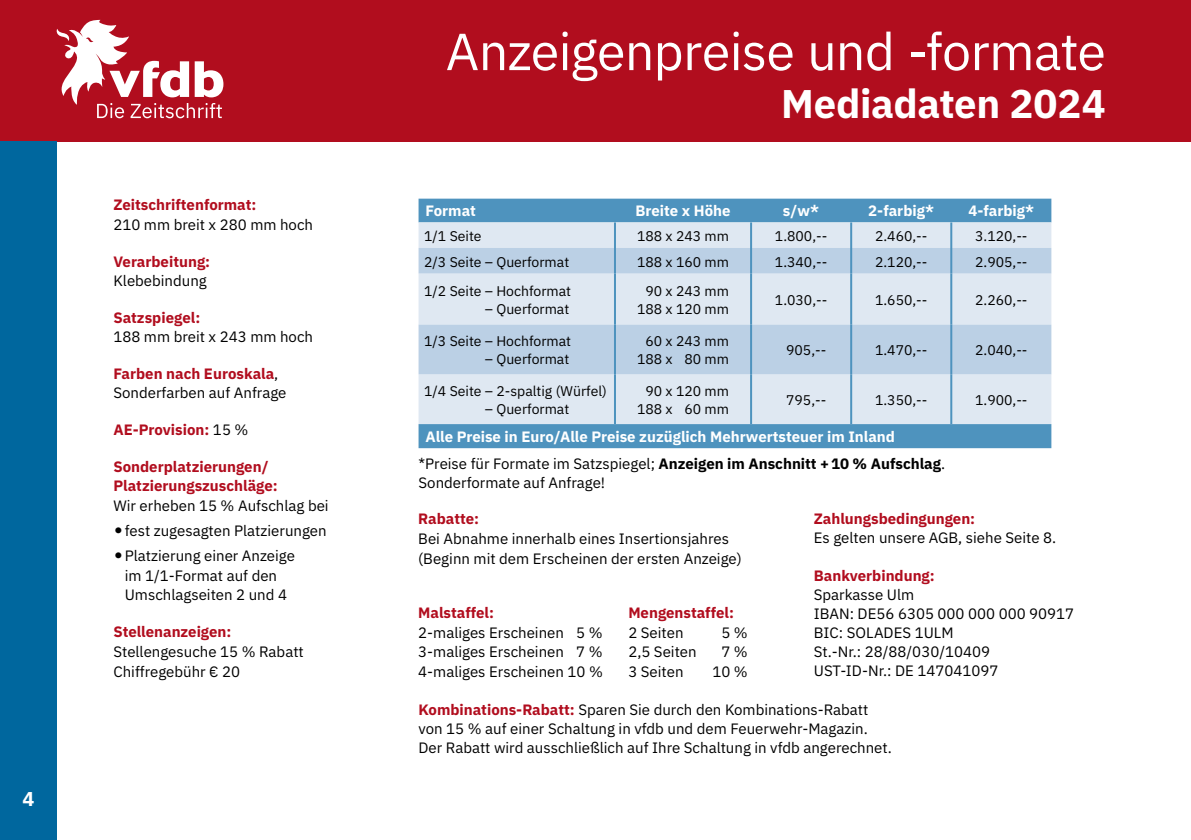
<style>
.page{position:relative;width:1191px;height:840px;background:#fff}
.page>*{position:absolute;margin:0;border:0;box-sizing:border-box;transform-origin:0 0}
.t1{font:52px "IBM Plex Sans";letter-spacing:-.015em;color:#fff}
.t2{font:700 40px "IBM Plex Sans";letter-spacing:-.01em;color:#fff}
.t3{font:700 20px "IBM Plex Sans";color:#fff}
.t4{font:15px/19px "IBM Plex Sans";color:#000}
.t5{font:700 15px/19.6px "IBM Plex Sans";color:#b10d1e}
.t6{font:700 15px "IBM Plex Sans";color:#fff}
.t7{font:14px/18px "IBM Plex Sans";color:#000;text-align:center}
.s1{font-weight:700;color:#b10d1e}
.s2{font-weight:400;color:#000}
.s3{font-weight:700}
</style>
<div class="page">
<div style="left:0;top:0;width:1191px;height:142px;background:#b10d1e"></div>
<div style="left:0;top:142px;width:57px;height:697px;background:#00679e"></div>
<svg style="left:56px;top:20px;width:167px;height:98px"></svg>
<div style="left:418px;top:198px;width:633px;height:250px;background:#4e93be"></div>
<div style="left:418px;top:222px;width:633px;height:202px;background:#dfe8f2"></div>
<svg style="left:418px;top:248px;width:633px;height:126px;background:#c9d9ea"></svg>
<hr style="left:614px;top:222px;width:2px;height:26px;background:#4e93be">
<hr style="left:750px;top:222px;width:2px;height:26px;background:#4e93be">
<hr style="left:850px;top:222px;width:2px;height:26px;background:#4e93be">
<hr style="left:950px;top:222px;width:2px;height:26px;background:#4e93be">
<hr style="left:614px;top:248px;width:2px;height:25px;background:#4e93be">
<hr style="left:750px;top:248px;width:2px;height:25px;background:#4e93be">
<hr style="left:850px;top:248px;width:2px;height:25px;background:#4e93be">
<hr style="left:950px;top:248px;width:2px;height:25px;background:#4e93be">
<hr style="left:614px;top:273px;width:2px;height:51px;background:#4e93be">
<hr style="left:750px;top:273px;width:2px;height:51px;background:#4e93be">
<hr style="left:850px;top:273px;width:2px;height:51px;background:#4e93be">
<hr style="left:950px;top:273px;width:2px;height:51px;background:#4e93be">
<hr style="left:614px;top:324px;width:2px;height:50px;background:#4e93be">
<hr style="left:750px;top:324px;width:2px;height:50px;background:#4e93be">
<hr style="left:850px;top:324px;width:2px;height:50px;background:#4e93be">
<hr style="left:950px;top:324px;width:2px;height:50px;background:#4e93be">
<hr style="left:614px;top:374px;width:2px;height:50px;background:#4e93be">
<hr style="left:750px;top:374px;width:2px;height:50px;background:#4e93be">
<hr style="left:850px;top:374px;width:2px;height:50px;background:#4e93be">
<hr style="left:950px;top:374px;width:2px;height:50px;background:#4e93be">
<h3 class="t3" style="left:22px;top:782px;width:13px">4</h3>
<p class="t5" style="left:113px;top:194px;width:144px">Zeitschriftenformat:</p>
<p class="t4" style="left:113px;top:214px;width:201px">210 mm breit x 280 mm hoch</p>
<p class="t5" style="left:113px;top:250px;width:98px">Verarbeitung:</p>
<p class="t4" style="left:113px;top:270px;width:95px">Klebebindung</p>
<p class="t5" style="left:113px;top:306px;width:88px">Satzspiegel:</p>
<p class="t4" style="left:113px;top:326px;width:201px">188 mm breit x 243 mm hoch</p>
<p class="t4" style="left:113px;top:362px;width:174px;line-height:19.6px"><span class="s1">Farben nach Euroskala</span>,<br>Sonderfarben auf Anfrage</p>
<p class="t5" style="left:113px;top:418px;width:136px">AE-Provision: <span class="s2">15 %</span></p>
<p class="t5" style="left:113px;top:455px;width:166px">Sonderplatzierungen/<br>Platzierungszuschläge:</p>
<p class="t4" style="left:113px;top:494px;width:217px">Wir erheben 15 % Aufschlag bei</p>
<p class="t4" style="left:113px;top:519px;width:215px">• fest zugesagten Platzierungen</p>
<p class="t4" style="left:113px;top:544px;width:183px;line-height:19.6px;text-align:center">• Platzierung einer Anzeige im 1/1-Format auf den<br>Umschlagseiten 2 und 4</p>
<p class="t5" style="left:113px;top:620px;width:120px">Stellenanzeigen:</p>
<p class="t4" style="left:113px;top:639px;width:192px;line-height:20.6px">Stellengesuche 15 % Rabatt<br>Chiffregebühr € 20</p>
<h1 class="t1" style="left:446px;top:12px;width:661px">Anzeigenpreise und -formate</h1>
<h2 class="t2" style="left:781px;top:72px;width:326px">Mediadaten 2024</h2>
<p class="t6" style="left:425px;top:198px;width:52px">Format</p>
<p class="t6" style="left:635px;top:198px;width:96px">Breite x Höhe</p>
<p class="t6" style="left:783px;top:198px;width:38px">s/w*</p>
<p class="t6" style="left:868px;top:198px;width:67px">2-farbig*</p>
<p class="t6" style="left:968px;top:198px;width:67px">4-farbig*</p>
<p class="t7" style="left:424px;top:226px;width:59px">1/1 Seite</p>
<p class="t7" style="left:637px;top:226px;width:93px">188 x 243 mm</p>
<p class="t7" style="left:775px;top:226px;width:54px">1.800,--</p>
<p class="t7" style="left:875px;top:226px;width:54px">2.460,--</p>
<p class="t7" style="left:975px;top:226px;width:54px">3.120,--</p>
<p class="t7" style="left:424px;top:251px;width:146px">2/3 Seite – Querformat</p>
<p class="t7" style="left:637px;top:251px;width:93px">188 x 160 mm</p>
<p class="t7" style="left:775px;top:251px;width:54px">1.340,--</p>
<p class="t7" style="left:875px;top:251px;width:54px">2.120,--</p>
<p class="t7" style="left:975px;top:251px;width:54px">2.905,--</p>
<p class="t7" style="left:424px;top:280px;width:148px">1/2 Seite – Hochformat</p>
<p class="t7" style="left:485px;top:298px;width:86px">– Querformat</p>
<p class="t7" style="left:637px;top:280px;width:93px;text-align:right">90 x 243 mm<br>188 x 120 mm</p>
<p class="t7" style="left:775px;top:289px;width:54px">1.030,--</p>
<p class="t7" style="left:875px;top:289px;width:54px">1.650,--</p>
<p class="t7" style="left:975px;top:289px;width:54px">2.260,--</p>
<p class="t7" style="left:424px;top:331px;width:148px">1/3 Seite – Hochformat</p>
<p class="t7" style="left:485px;top:349px;width:86px">– Querformat</p>
<p class="t7" style="left:637px;top:331px;width:93px">60 x 243 mm<br>188 x 80 mm</p>
<p class="t7" style="left:786px;top:340px;width:42px">905,--</p>
<p class="t7" style="left:875px;top:340px;width:54px">1.470,--</p>
<p class="t7" style="left:975px;top:340px;width:54px">2.040,--</p>
<p class="t7" style="left:424px;top:380px;width:184px">1/4 Seite – 2-spaltig (Würfel)</p>
<p class="t7" style="left:485px;top:398px;width:86px">– Querformat</p>
<p class="t7" style="left:637px;top:380px;width:93px">90 x 120 mm<br>188 x 60 mm</p>
<p class="t7" style="left:786px;top:389px;width:42px">795,--</p>
<p class="t7" style="left:875px;top:389px;width:54px">1.350,--</p>
<p class="t7" style="left:975px;top:389px;width:54px">1.900,--</p>
<p class="t6" style="left:425px;top:424px;width:471px">Alle Preise in Euro/Alle Preise zuzüglich Mehrwertsteuer im Inland</p>
<p class="t4" style="left:418px;top:452px;width:528px">*Preise für Formate im Satzspiegel; <span class="s3">Anzeigen im Anschnitt +10 % Aufschlag</span>.<br>Sonderformate auf Anfrage!</p>
<p class="t5" style="left:418px;top:507px;width:62px">Rabatte:</p>
<p class="t4" style="left:418px;top:527px;width:325px;line-height:19.8px">Bei Abnahme innerhalb eines Insertionsjahres (Beginn mit dem Erscheinen der ersten Anzeige)</p>
<p class="t5" style="left:418px;top:601px;width:77px">Malstaffel:</p>
<p class="t5" style="left:628px;top:601px;width:107px">Mengenstaffel:</p>
<p class="t4" style="left:418px;top:621px;width:186px">2-maliges Erscheinen 5 %</p>
<p class="t4" style="left:628px;top:621px;width:57px">2 Seiten</p>
<p class="t4" style="left:721px;top:621px;width:28px">5 %</p>
<p class="t4" style="left:418px;top:641px;width:186px">3-maliges Erscheinen 7 %</p>
<p class="t4" style="left:628px;top:641px;width:70px">2,5 Seiten</p>
<p class="t4" style="left:721px;top:641px;width:28px">7 %</p>
<p class="t4" style="left:418px;top:660px;width:186px">4-maliges Erscheinen 10 %</p>
<p class="t4" style="left:628px;top:660px;width:57px">3 Seiten</p>
<p class="t4" style="left:712px;top:660px;width:37px">10 %</p>
<p class="t5" style="left:814px;top:507px;width:163px">Zahlungsbedingungen:</p>
<p class="t4" style="left:814px;top:527px;width:244px">Es gelten unsere AGB, siehe Seite 8.</p>
<p class="t5" style="left:814px;top:564px;width:122px">Bankverbindung:</p>
<p class="t4" style="left:814px;top:584px;width:262px">Sparkasse Ulm<br>IBAN: DE56 6305 000 000 000 90917<br>BIC: SOLADES 1ULM<br>St.-Nr.: 28/88/030/10409<br>UST-ID-Nr.: DE 147041097</p>
<p class="t4" style="left:418px;top:698px;width:475px"><span class="s1">Kombinations-Rabatt:</span> Sparen Sie durch den Kombinations-Rabatt von 15 % auf einer Schaltung in vfdb und dem Feuerwehr-Magazin.<br>Der Rabatt wird ausschließlich auf Ihre Schaltung in vfdb angerechnet.</p>
</div>
